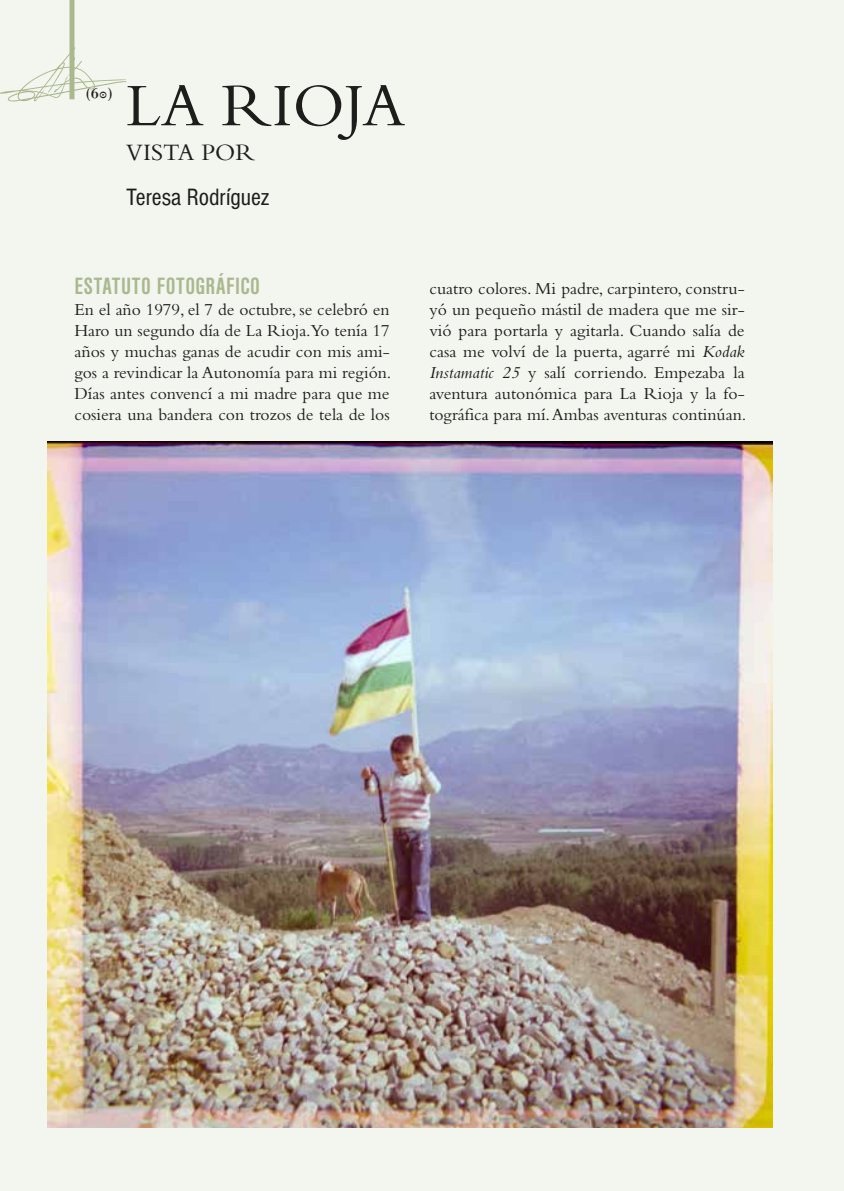
<style>
.page{position:relative;width:844px;height:1191px;background:#fff}
.page>*{position:absolute;margin:0;border:0;box-sizing:border-box;transform-origin:0 0}
.TEXTO_NORMAL{font:63px "Bembo";color:#1d1d1b}
.LADILLO{font:700 condensed 24.5px "Nimbus Sans DOT";letter-spacing:.025em;color:#aab88f}
.Entradilla{font:condensed 24.5px "Nimbus Sans DOT";color:#1d1d1b}
.TEXTO_NORMAL-2{font:24.5px "Bembo";color:#1d1d1b}
.TEXTO_NORMAL-3{font:17.5px/21px "Bembo";color:#1d1d1b;text-align:justify}
.t1{font:15.75px "Katrina";color:#1d1d1b}
.s1{font-style:italic}
</style>
<div class="page">
<div style="left:0;top:0;width:843px;height:1191px;background:#f3f5ef"></div>
<img style="left:47px;top:441px;width:725px;height:686px">
<div style="left:69px;top:0;width:5px;height:99px;background:#aab88f"></div>
<svg style="left:0;top:47px;width:126px;height:55px"></svg>
<p class="t1" style="left:86px;top:84px;width:28px">(60)</p>
<p class="TEXTO_NORMAL" style="left:126px;top:69px;width:280px">LA RIOJA</p>
<p class="TEXTO_NORMAL-2" style="left:126px;top:138px;width:130px">VISTA POR</p>
<p class="Entradilla" style="left:126px;top:183px;width:145px">Teresa Rodríguez</p>
<p class="LADILLO" style="left:75px;top:273px;width:187px">ESTATUTO FOTOGRÁFICO</p>
<p class="TEXTO_NORMAL-3" style="left:74px;top:299px;width:318px">En el año 1979, el 7 de octubre, se celebró en Haro un segundo día de La Rioja.Yo tenía 17 años y muchas ganas de acudir con mis ami&shy;gos a revindicar la Autonomía para mi región.<br>Días antes convencí a mi madre para que me cosiera una bandera con trozos de tela de los</p>
<p class="TEXTO_NORMAL-3" style="left:429px;top:278px;width:318px">cuatro colores. Mi padre, carpintero, constru&shy;yó un pequeño mástil de madera que me sir&shy;vió para portarla y agitarla. Cuando salía de casa me volví de la puerta, agarré mi <span class="s1">Kodak Instamatic 25</span> y salí corriendo. Empezaba la aventura autonómica para La Rioja y la fo&shy;tográfica para mí. Ambas aventuras continúan.</p>
</div>
